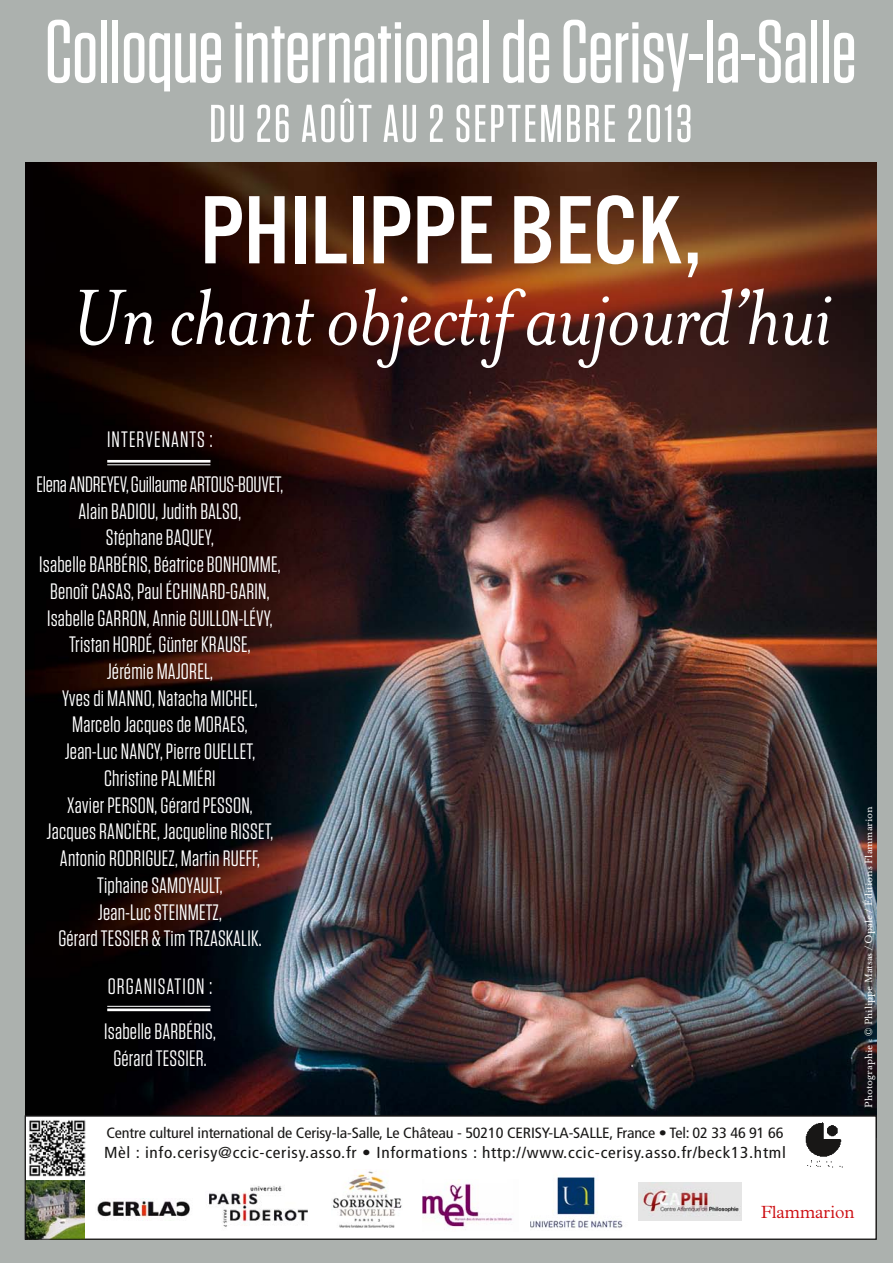
<style>
.page{position:relative;width:893px;height:1263px;background:#acb1ae}
.page>*{position:absolute;margin:0;border:0;box-sizing:border-box;transform-origin:0 0}
.t1{font:100.8px "U.S.101";color:#fff}
.t2{font:italic 90.15px "Mrs Eaves";letter-spacing:-.02em;color:#fff}
.t3{font:500 89.1px "Tungsten Narrow";color:#fff}
.t4{font:500 53.1px "Tungsten Narrow";letter-spacing:.05em;color:#fff}
.t5{font:22.2px/26.7px "Tungsten";letter-spacing:.01em;color:#fff;text-align:center}
.t6{font:22.2px/44.7px "Tungsten";letter-spacing:-.01em;color:#fff;text-align:center}
.t7{font:300 17.7px "Plantin";color:#cd0f13}
.t8{font:condensed 15.9px "Frutiger";letter-spacing:.04em;color:#181716;scale:1.09 1}
.t9{font:condensed 14.85px "Frutiger";letter-spacing:-.01em;color:#181716;scale:1.09 1}
.t10{font:12px "Mrs Eaves Roman";letter-spacing:-.01em;color:#fff}
</style>
<div class="page">
<img style="left:25px;top:162px;width:851px;height:954px">
<hr style="left:107px;top:460px;width:103px;height:3px;background:#fff">
<hr style="left:107px;top:464px;width:103px;height:1px;background:#fff">
<hr style="left:107px;top:1006px;width:103px;height:1px;background:#fff">
<hr style="left:107px;top:1008px;width:103px;height:3px;background:#fff">
<div style="left:25px;top:1116px;width:851px;height:123px;background:#fff"></div>
<img style="left:805px;top:1122px;width:38px;height:46px">
<img style="left:27px;top:1180px;width:58px;height:57px">
<img style="left:28px;top:1120px;width:58px;height:57px">
<img style="left:97px;top:1198px;width:93px;height:23px">
<img style="left:423px;top:1183px;width:89px;height:44px">
<img style="left:208px;top:1186px;width:100px;height:41px">
<img style="left:639px;top:1182px;width:103px;height:39px">
<img style="left:531px;top:1177px;width:92px;height:51px">
<img style="left:332px;top:1171px;width:70px;height:57px">
<h3 class="t3" style="left:45px;top:7px;width:813px">Colloque international de Cerisy-la-Salle</h3>
<h3 class="t4" style="left:209px;top:97px;width:484px">du 26 août au 2 septembre 2013</h3>
<h1 class="t1" style="left:200px;top:177px;width:503px">PHILIPPE BECK,</h1>
<h2 class="t2" style="left:70px;top:268px;width:764px">Un chant objectif aujourd’hui</h2>
<p class="t6" style="left:37px;top:417px;width:248px">Intervenants :<br>Elena Andreyev, Guillaume ARTOUS-BOUVET,</p>
<p class="t5" style="left:39px;top:498px;width:243px">Alain BADIOU, Judith BALSO,<br>Stéphane BAQUEY,<br>Isabelle BARBÉRIS, Béatrice BONHOMME,<br>Benoît CASAS, Paul ÉCHINARD-GARIN,<br>Isabelle GARRON, Annie GUILLON-LÉVY,<br>Tristan HORDÉ, Günter KRAUSE,<br>Jérémie MAJOREL,<br>Yves di MANNO, Natacha MICHEL,<br>Marcelo Jacques de MORAES,<br>Jean-Luc NANCY, Pierre OUELLET,<br>Christine Palmiéri<br>Xavier PERSON, Gérard PESSON,<br>Jacques RANCIÈRE, Jacqueline RISSET,<br>Antonio RODRIGUEZ, Martin RUEFF,<br>Tiphaine SAMOYAULT,<br>Jean-Luc STEINMETZ,<br>Gérard TESSIER &amp; Tim TRZASKALIK.</p>
<p class="t5" style="left:104px;top:964px;width:113px;line-height:44.7px;text-align:left">Organisation :<br>Isabelle Barbéris,</p>
<p class="t5" style="left:113px;top:1045px;width:95px">GérardTessier.</p>
<p class="t9" style="left:106px;top:1124px;width:623px">Centre culturel international de Cerisy-la-Salle, Le Château - 50210 CERISY-LA-SALLE, France • Tel: 02 33 46 91 66</p>
<p class="t8" style="left:104px;top:1143px;width:627px">Mèl : info.cerisy@ccic-cerisy.asso.fr • Informations : http://www.ccic-cerisy.asso.fr/beck13.html</p>
<p class="t10" style="left:862px;top:1107px;width:303px;rotate:-90deg">Photographie : © Philippe Matsas / Opale / Éditions Flammarion</p>
<p class="t7" style="left:761px;top:1202px;width:95px">Flammarion</p>
</div>
